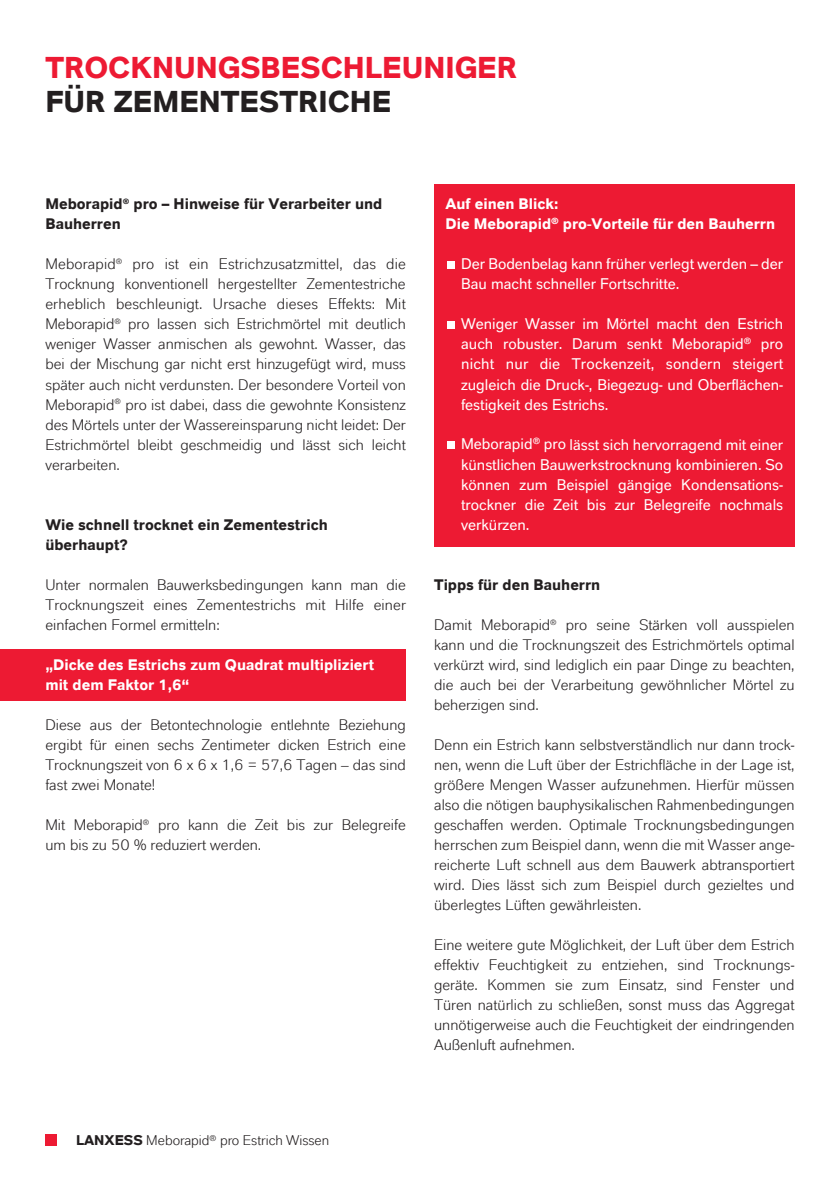
<style>
.page{position:relative;width:840px;height:1191px;background:#fff}
.page>*{position:absolute;margin:0;border:0;box-sizing:border-box;transform-origin:0 0}
.t1{font:700 30px "Lanxess";color:#ed1a33}
.t2{font:700 30px "Lanxess";color:#231f20}
.t3{font:15.2px/20px "Lanxess";color:#231f20;text-align:justify}
.t4{font:15.2px/20px "Lanxess Inverse";color:#fff;text-align:justify}
.t5{font:700 15.2px/20px "Lanxess";color:#231f20}
.t6{font:700 15.2px/20px "Lanxess";color:#fff}
.t7{font:14px "Lanxess";color:#231f20}
.s1{font-weight:700}
</style>
<div class="page">
<div style="left:0;top:649px;width:405px;height:51px;background:#ed1a33"></div>
<div style="left:434px;top:184px;width:360px;height:363px;background:#ed1a33"></div>
<div style="left:447px;top:261px;width:7px;height:7px;background:#fff"></div>
<div style="left:447px;top:321px;width:7px;height:7px;background:#fff"></div>
<div style="left:447px;top:441px;width:7px;height:7px;background:#fff"></div>
<div style="left:45px;top:1134px;width:12px;height:12px;background:#ed1a33"></div>
<h1 class="t1" style="left:45px;top:50px;width:473px">TROCKNUNGSBESCHLEUNIGER</h1>
<h1 class="t2" style="left:45px;top:84px;width:347px">FÜR ZEMENTESTRICHE</h1>
<p class="t5" style="left:45px;top:194px;width:338px">Meborapid<sup>®</sup> pro – Hinweise für Verarbeiter und<br>Bauherren</p>
<p class="t3" style="left:45px;top:254px;width:362px">Meborapid<sup>®</sup> pro ist ein Estrichzusatzmittel, das die Trocknung konventionell hergestellter Zementestriche erheblich beschleunigt. Ursache dieses Effekts: Mit Meborapid<sup>®</sup> pro lassen sich Estrichmörtel mit deutlich weniger Wasser anmischen als gewohnt. Wasser, das bei der Mischung gar nicht erst hinzugefügt wird, muss später auch nicht verdunsten. Der besondere Vorteil von Meborapid<sup>®</sup> pro ist dabei, dass die gewohnte Konsistenz des Mörtels unter der Wassereinsparung nicht leidet: Der Estrichmörtel bleibt geschmeidig und lässt sich leicht verarbeiten.</p>
<p class="t5" style="left:45px;top:514px;width:284px">Wie schnell trocknet ein Zementestrich überhaupt?</p>
<p class="t3" style="left:45px;top:574px;width:362px">Unter normalen Bauwerksbedingungen kann man die Trocknungszeit eines Zementestrichs mit Hilfe einer einfachen Formel ermitteln:</p>
<p class="t6" style="left:45px;top:654px;width:330px">„Dicke des Estrichs zum Quadrat multipliziert mit dem Faktor 1,6“</p>
<p class="t3" style="left:45px;top:714px;width:362px">Diese aus der Betontechnologie entlehnte Beziehung ergibt für einen sechs Zentimeter dicken Estrich eine Trocknungszeit von 6 x 6 x 1,6 = 57,6 Tagen – das sind fast zwei Monate!</p>
<p class="t3" style="left:45px;top:814px;width:362px">Mit Meborapid<sup>®</sup> pro kann die Zeit bis zur Belegreife um bis zu 50 % reduziert werden.</p>
<p class="t6" style="left:445px;top:194px;width:331px">Auf einen Blick:<br>Die Meborapid<sup>®</sup> pro-Vorteile für den Bauherrn</p>
<p class="t4" style="left:461px;top:254px;width:323px">Der Bodenbelag kann früher verlegt werden – der<br>Bau macht schneller Fortschritte.</p>
<p class="t4" style="left:461px;top:314px;width:323px">Weniger Wasser im Mörtel macht den Estrich auch robuster. Darum senkt Meborapid<sup>®</sup> pro nicht nur die Trockenzeit, sondern steigert zugleich die Druck-, Biegezug- und Oberflächen&shy;festigkeit des Estrichs.</p>
<p class="t4" style="left:461px;top:434px;width:323px">Meborapid<sup>®</sup> pro lässt sich hervorragend mit einer künstlichen Bauwerkstrocknung kombinieren. So können zum Beispiel gängige Kondensations&shy;trockner die Zeit bis zur Belegreife nochmals verkürzen.</p>
<p class="t5" style="left:434px;top:574px;width:168px">Tipps für den Bauherrn</p>
<p class="t3" style="left:434px;top:614px;width:362px">Damit Meborapid<sup>®</sup> pro seine Stärken voll ausspielen kann und die Trocknungszeit des Estrichmörtels optimal verkürzt wird, sind lediglich ein paar Dinge zu beachten, die auch bei der Verarbeitung gewöhnlicher Mörtel zu beherzigen sind.</p>
<p class="t3" style="left:434px;top:734px;width:362px">Denn ein Estrich kann selbstverständlich nur dann trock&shy;nen, wenn die Luft über der Estrichfläche in der Lage ist, größere Mengen Wasser aufzunehmen. Hierfür müssen also die nötigen bauphysikalischen Rahmenbedingungen geschaffen werden. Optimale Trocknungsbedingungen herrschen zum Beispiel dann, wenn die mit Wasser ange&shy;reicherte Luft schnell aus dem Bauwerk abtransportiert wird. Dies lässt sich zum Beispiel durch gezieltes und überlegtes Lüften gewährleisten.</p>
<p class="t3" style="left:434px;top:934px;width:362px">Eine weitere gute Möglichkeit, der Luft über dem Estrich effektiv Feuchtigkeit zu entziehen, sind Trocknungs&shy;geräte. Kommen sie zum Einsatz, sind Fenster und Türen natürlich zu schließen, sonst muss das Aggregat unnötigerweise auch die Feuchtigkeit der eindringenden Außenluft aufnehmen.</p>
<p class="t7" style="left:76px;top:1132px;width:254px"><span class="s1">LANXESS</span> Meborapid<sup>®</sup> pro Estrich Wissen</p>
</div>
